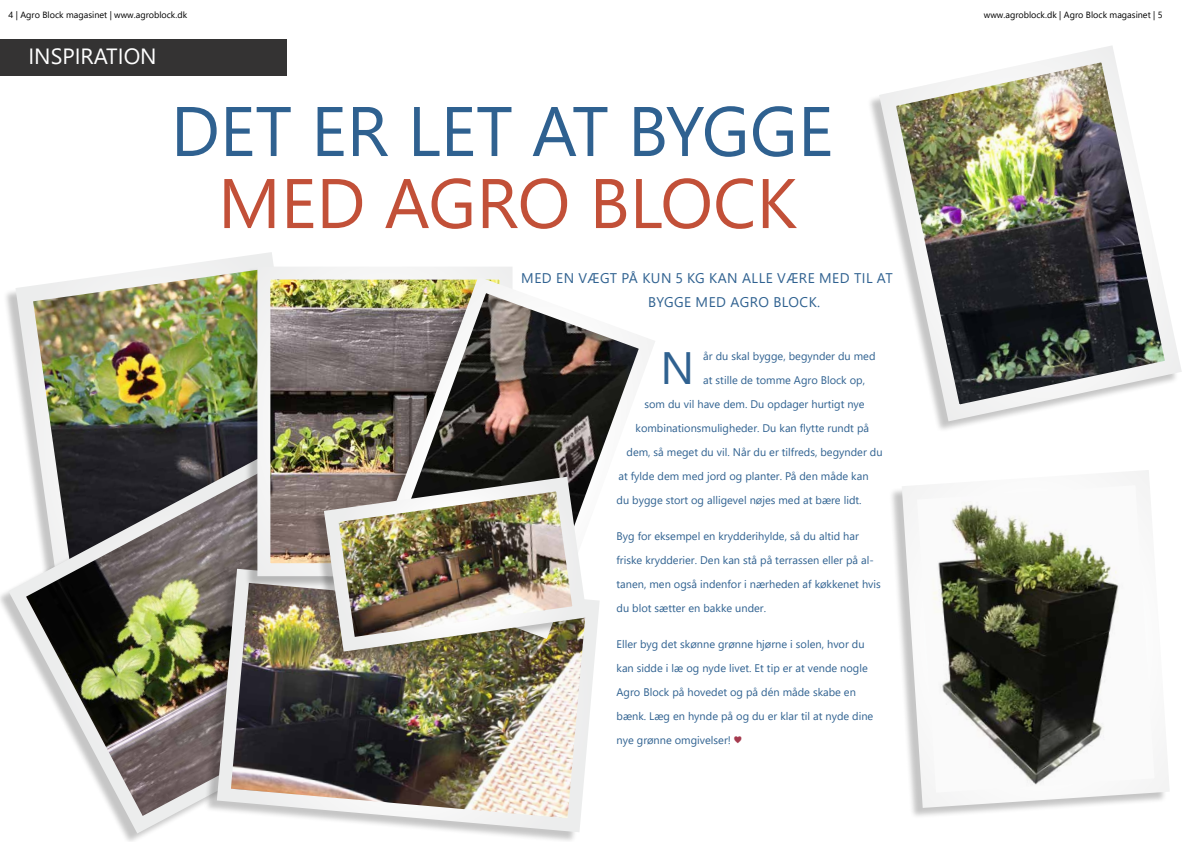
<style>
.page{position:relative;width:1191px;height:842px;background:#fff}
.page>*{position:absolute;margin:0;border:0;box-sizing:border-box;transform-origin:0 0}
.t1{font:70px "Segoe UI";color:#2f6190}
.t2{font:70px "Segoe UI";color:#c25038}
.t3{font:45.3px "Segoe UI";color:#2f6190}
.t4{font:22px "Segoe UI";color:#fff}
.t5{font:14px/24px "Segoe UI";letter-spacing:.035em;color:#2f6190}
.t6{font:11px/24px "Segoe UI";color:#2f6190}
.t7{font:9px "Segoe UI";color:#000}
.s1{font-weight:700;font-size:12px;color:#a53a4e}
</style>
<div class="page">
<div style="left:0;top:40px;width:286px;height:36px;background:#343333"></div>
<img style="left:7px;top:252px;width:267px;height:195px">
<svg style="left:0;top:447px;width:244px;height:394px"></svg>
<div style="left:204px;top:570px;width:393px;height:272px;background:#000;opacity:.23"></div>
<img style="left:210px;top:562px;width:387px;height:277px">
<div style="left:244px;top:267px;width:266px;height:321px;background:#000;opacity:.23"></div>
<img style="left:271px;top:281px;width:86px;height:281px">
<div style="left:257px;top:267px;width:255px;height:309px;border:13px solid #fff"></div>
<img style="left:870px;top:46px;width:312px;height:384px">
<svg style="left:894px;top:470px;width:275px;height:345px"></svg>
<img style="left:361px;top:268px;width:294px;height:379px">
<div style="left:311px;top:478px;width:273px;height:185px;background:#000;opacity:.23"></div>
<img style="left:316px;top:469px;width:278px;height:190px">
<p class="t7" style="left:9px;top:6px;width:180px">4 | Agro Block magasinet | www.agroblock.dk</p>
<p class="t7" style="left:984px;top:6px;width:180px">www.agroblock.dk | Agro Block magasinet | 5</p>
<h3 class="t4" style="left:28px;top:36px;width:130px">INSPIRATION</h3>
<h1 class="t1" style="left:171px;top:65px;width:664px">DET ER LET AT BYGGE</h1>
<h1 class="t2" style="left:218px;top:137px;width:580px">MED AGRO BLOCK</h1>
<p class="t5" style="left:648px;top:265px;width:246px;text-indent:-127px">MED EN VÆGT PÅ KUN 5 KG KAN ALLE VÆRE MED TIL AT<br>BYGGE MED AGRO BLOCK.</p>
<h2 class="t3" style="left:660px;top:325px;width:35px">N</h2>
<p class="t6" style="left:703px;top:343px;width:174px">år du skal bygge, begynder du med</p>
<p class="t6" style="left:703px;top:367px;width:163px">at stille de tomme Agro Block op,</p>
<p class="t6" style="left:644px;top:391px;width:222px">som du vil have dem. Du opdager hurtigt nye</p>
<p class="t6" style="left:635px;top:415px;width:235px">kombinationsmuligheder. Du kan flytte rundt på</p>
<p class="t6" style="left:626px;top:439px;width:257px">dem, så meget du vil. Når du er tilfreds, begynder du</p>
<p class="t6" style="left:618px;top:463px;width:251px">at fylde dem med jord og planter. På den måde kan</p>
<p class="t6" style="left:616px;top:487px;width:247px">du bygge stort og alligevel nøjes med at bære lidt.</p>
<p class="t6" style="left:616px;top:523px;width:266px">Byg for eksempel en krydderihylde, så du altid har friske krydderier. Den kan stå på terrassen eller på al&shy;tanen, men også indenfor i nærheden af køkkenet hvis du blot sætter en bakke under.</p>
<p class="t6" style="left:616px;top:631px;width:258px">Eller byg det skønne grønne hjørne i solen, hvor du kan sidde i læ og nyde livet. Et tip er at vende nogle Agro Block på hovedet og på dén måde skabe en bænk. Læg en hynde på og du er klar til at nyde dine nye grønne omgivelser! <span class="s1">♥</span></p>
</div>
